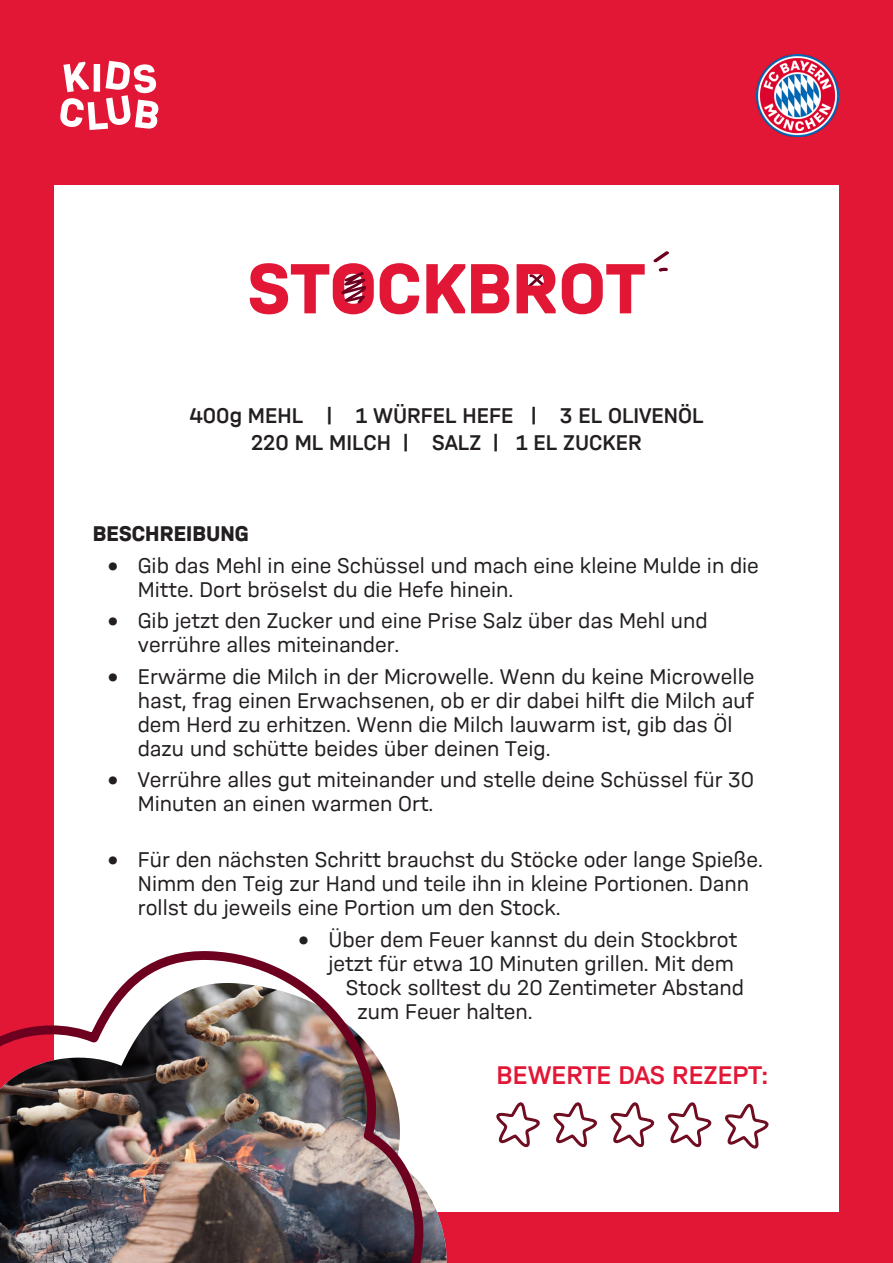
<style>
.page{position:relative;width:893px;height:1263px;background:#e21736}
.page>*{position:absolute;margin:0;border:0;box-sizing:border-box;transform-origin:0 0}
.t1{font:700 75px "FC Bayern Sans";color:#e21736}
.t2{font:600 27px "FC Bayern Sans";color:#e21736}
.t3{font:22.5px/24px "FC Bayern Sans";color:#231f20}
.t4{font:600 22.5px/27px "FC Bayern Sans";color:#231f20;text-align:center}
.t5{font:700 22.5px "FC Bayern Sans";color:#231f20}
</style>
<div class="page">
<div style="left:54px;top:185px;width:785px;height:1027px;background:#fff"></div>
<img style="left:756px;top:54px;width:83px;height:83px">
<svg style="left:60px;top:61px;width:98px;height:69px"></svg>
<svg style="left:653px;top:251px;width:16px;height:21px"></svg>
<svg style="left:521px;top:271px;width:28px;height:22px"></svg>
<img style="left:423px;top:1187px;width:24px;height:76px">
<img style="left:0;top:951px;width:423px;height:312px">
<svg style="left:496px;top:1102px;width:44px;height:46px"></svg>
<svg style="left:553px;top:1102px;width:44px;height:46px"></svg>
<svg style="left:610px;top:1102px;width:45px;height:46px"></svg>
<svg style="left:667px;top:1102px;width:45px;height:46px"></svg>
<svg style="left:725px;top:1103px;width:44px;height:46px"></svg>
<svg style="left:341px;top:272px;width:25px;height:32px"></svg>
<p class="t1" style="left:248px;top:244px;width:399px">STOCKBROT</p>
<p class="t4" style="left:189px;top:401px;width:516px">400g MEHL | 1 WÜRFEL HEFE | 3 EL OLIVENÖL<br>220 ML MILCH | SALZ | 1 EL ZUCKER</p>
<p class="t5" style="left:93px;top:520px;width:157px">BESCHREIBUNG</p>
<p class="t3" style="left:138px;top:553px;width:623px;text-indent:-30px">• Gib das Mehl in eine Schüssel und mach eine kleine Mulde in die<br>Mitte. Dort bröselst du die Hefe hinein.</p>
<p class="t3" style="left:138px;top:608px;width:571px;text-indent:-30px">• Gib jetzt den Zucker und eine Prise Salz über das Mehl und verrühre alles miteinander.</p>
<p class="t3" style="left:138px;top:664px;width:618px;text-indent:-30px">• Erwärme die Milch in der Microwelle. Wenn du keine Microwelle hast, frag einen Erwachsenen, ob er dir dabei hilft die Milch auf dem Herd zu erhitzen. Wenn die Milch lauwarm ist, gib das Öl dazu und schütte beides über deinen Teig.</p>
<p class="t3" style="left:138px;top:768px;width:618px;text-indent:-30px">• Verrühre alles gut miteinander und stelle deine Schüssel für 30<br>Minuten an einen warmen Ort.</p>
<p class="t3" style="left:138px;top:847px;width:626px;text-indent:-30px">• Für den nächsten Schritt brauchst du Stöcke oder lange Spieße.<br>Nimm den Teig zur Hand und teile ihn in kleine Portionen. Dann rollst du jeweils eine Portion um den Stock.</p>
<p class="t3" style="left:299px;top:927px;width:440px">• Über dem Feuer kannst du dein Stockbrot</p>
<p class="t3" style="left:329px;top:951px;width:407px">jetzt für etwa 10 Minuten grillen. Mit dem</p>
<p class="t3" style="left:346px;top:975px;width:399px">Stock solltest du 20 Zentimeter Abstand</p>
<p class="t3" style="left:358px;top:999px;width:177px">zum Feuer halten.</p>
<p class="t2" style="left:497px;top:1059px;width:273px">BEWERTE DAS REZEPT:</p>
</div>
